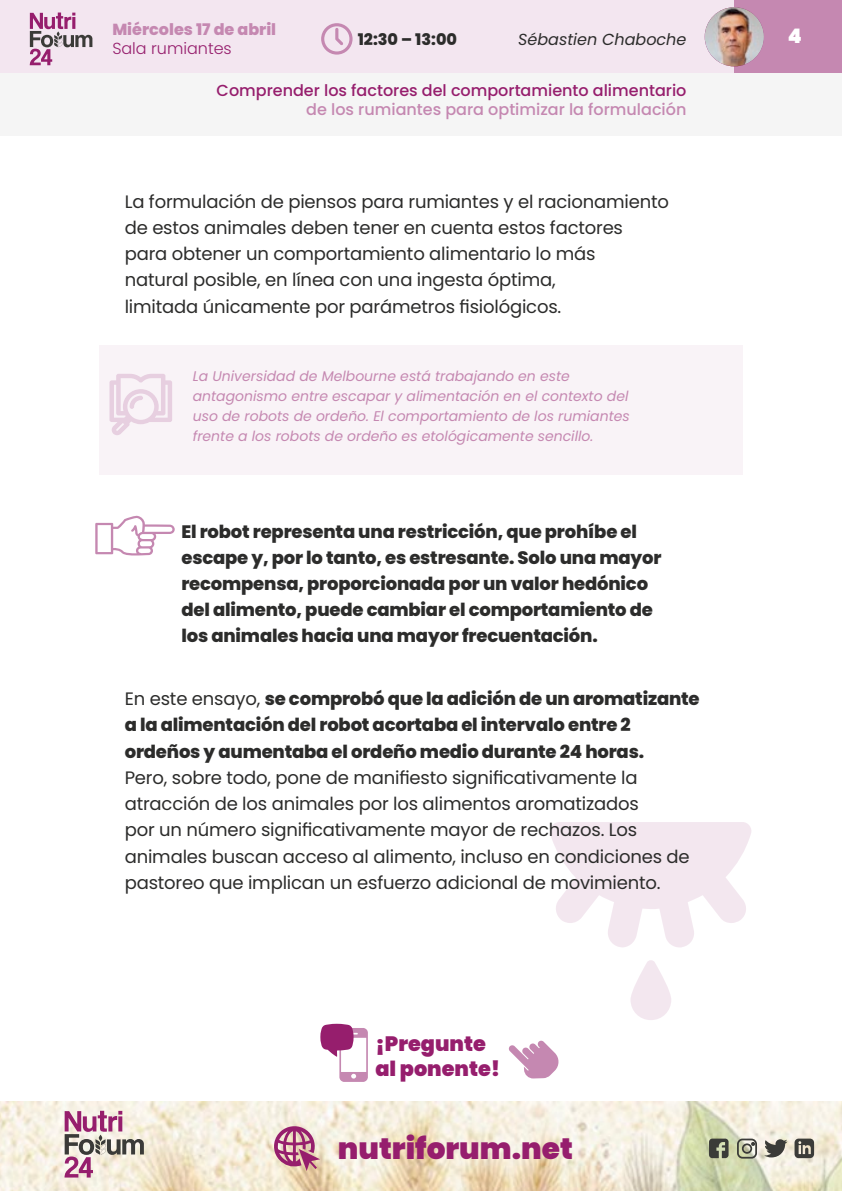
<style>
.page{position:relative;width:842px;height:1191px;background:#fff}
.page>*{position:absolute;margin:0;border:0;box-sizing:border-box;transform-origin:0 0}
.t1{font:900 29.6px "Poppins";color:#961e6d}
.t2{font:900 20.8px/25px "Poppins";color:#961e6d}
.t3{font:900 20px "Poppins";color:#fff}
._01_Texto{font:18px/26.2px "Poppins";letter-spacing:-.01em;color:#2c2c2b}
._01_Texto-2{font:800 18px/26.2px "Poppins";letter-spacing:-.01em;color:#2c2c2b}
.t4{font:500 16px "Poppins";color:#961e6d}
.t5{font:500 16px "Poppins";color:#c588b1}
.t6{font:800 16px "Poppins";color:#c588b1}
.t7{font:italic 16px "Poppins";color:#2c2c2b}
.t8{font:300 16px "Poppins";color:#961e6d}
.t9{font:800 16px "Poppins";color:#2c2c2b}
._01_Texto-3{font:italic 14px/20px "Poppins";color:#c588b1}
.s1{font-weight:800}
</style>
<div class="page">
<svg style="left:630px;top:960px;width:41px;height:60px"></svg>
<svg style="left:550px;top:822px;width:201px;height:125px"></svg>
<div style="left:99px;top:345px;width:644px;height:130px;background:#f9f3f7"></div>
<svg style="left:109px;top:374px;width:63px;height:61px"></svg>
<svg style="left:95px;top:515px;width:80px;height:41px"></svg>
<div style="left:0;top:45px;width:842px;height:90px;background:#f5f5f5"></div>
<img style="left:0;top:1101px;width:842px;height:90px">
<div style="left:0;top:0;width:842px;height:72px;background:#f3e6f0"></div>
<div style="left:734px;top:0;width:108px;height:72px;background:#c588b1"></div>
<svg style="left:321px;top:23px;width:32px;height:32px"></svg>
<img style="left:705px;top:7px;width:59px;height:59px;border-radius:30px">
<svg style="left:709px;top:1138px;width:19px;height:20px"></svg>
<svg style="left:737px;top:1138px;width:20px;height:20px"></svg>
<svg style="left:764px;top:1139px;width:23px;height:18px"></svg>
<svg style="left:794px;top:1138px;width:20px;height:20px"></svg>
<svg style="left:274px;top:1126px;width:46px;height:45px;background:#c6899e"></svg>
<svg style="left:320px;top:1023px;width:48px;height:59px"></svg>
<svg style="left:508px;top:1040px;width:51px;height:38px"></svg>
<svg style="left:30px;top:13px;width:62px;height:52px"></svg>
<svg style="left:65px;top:1110px;width:79px;height:67px;background:#ccb2b6"></svg>
<p class="t6" style="left:112px;top:21px;width:165px">Miércoles 17 de abril</p>
<p class="t8" style="left:112px;top:39px;width:121px">Sala rumiantes</p>
<p class="t9" style="left:358px;top:30px;width:101px">12:30 – 13:00</p>
<p class="t7" style="left:518px;top:30px;width:170px">Sébastien Chaboche</p>
<p class="t3" style="left:788px;top:24px;width:16px">4</p>
<p class="t4" style="left:217px;top:81px;width:471px">Comprender los factores del comportamiento alimentario</p>
<p class="t5" style="left:306px;top:100px;width:382px">de los rumiantes para optimizar la formulación</p>
<p class="_01_Texto" style="left:125px;top:188px;width:546px">La formulación de piensos para rumiantes y el racionamiento de estos animales deben tener en cuenta estos factores para obtener un comportamiento alimentario lo más<br>natural posible, en línea con una ingesta óptima,<br>limitada únicamente por parámetros fisiológicos.</p>
<p class="_01_Texto-3" style="left:193px;top:366px;width:438px">La Universidad de Melbourne está trabajando en este antagonismo entre escapar y alimentación en el contexto del uso de robots de ordeño. El comportamiento de los rumiantes frente a los robots de ordeño es etológicamente sencillo.</p>
<p class="_01_Texto-2" style="left:181px;top:518px;width:481px">El robot representa una restricción, que prohíbe el escape y, por lo tanto, es estresante. Solo una mayor recompensa, proporcionada por un valor hedónico del alimento, puede cambiar el comportamiento de los animales hacia una mayor frecuentación.</p>
<p class="_01_Texto" style="left:125px;top:686px;width:576px">En este ensayo, <span class="s1">se comprobó que la adición de un aromatizante a la alimentación del robot acortaba el intervalo entre 2 ordeños y aumentaba el ordeño medio durante 24 horas.<br></span>Pero, sobre todo, pone de manifiesto significativamente la atracción de los animales por los alimentos aromatizados<br>por un número significativamente mayor de rechazos. Los animales buscan acceso al alimento, incluso en condiciones de pastoreo que implican un esfuerzo adicional de movimiento.</p>
<p class="t2" style="left:375px;top:1031px;width:126px">¡Pregunte al ponente!</p>
<h1 class="t1" style="left:338px;top:1131px;width:237px">nutriforum.net</h1>
</div>
